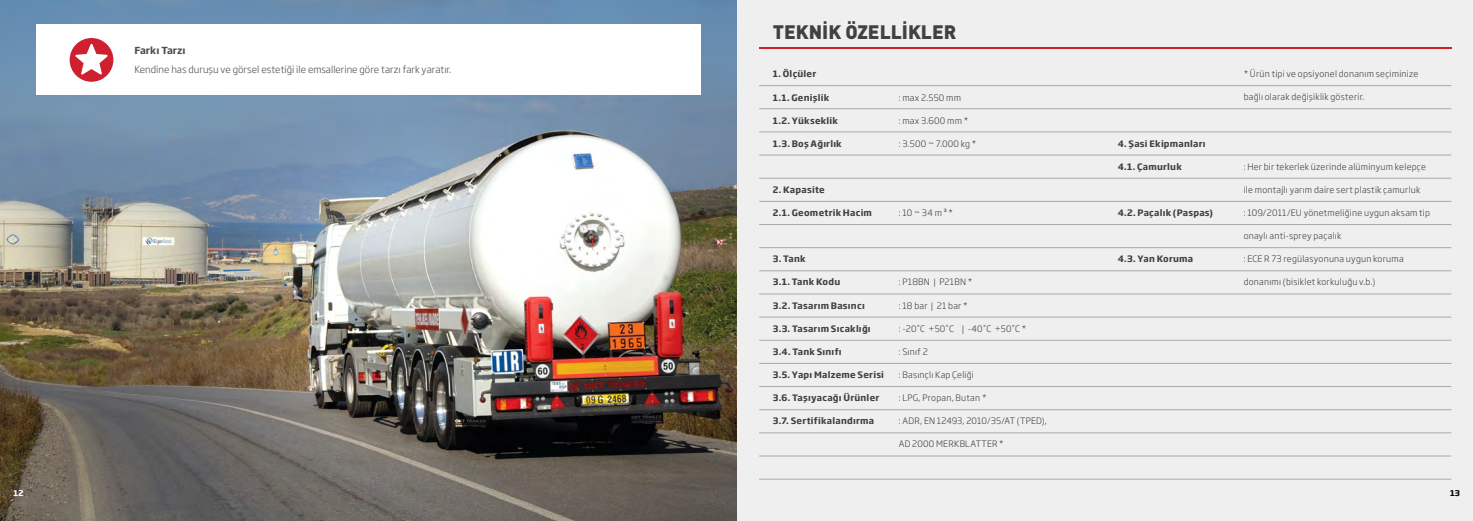
<style>
.page{position:relative;width:1473px;height:521px;background:#fff}
.page>*{position:absolute;margin:0;border:0;box-sizing:border-box;transform-origin:0 0}
.t1{font:900 19.25px "DIN Pro";color:#414042}
.t2{font:300 9.62px "Soho Gothic Pro";color:#4f4f51}
.t3{font:700 9.62px "Soho Gothic Pro";color:#4f4f51}
.t4{font:300 8.75px "Soho Gothic Pro";letter-spacing:.02em;color:#414042}
.t5{font:700 8.75px "Soho Gothic Pro";letter-spacing:.03em;color:#414042}
.t6{font:700 7.88px "Soho Gothic Pro";color:#fff}
.t7{font:700 7.88px "Soho Gothic Pro";color:#000}
.s1{font-family:"Arial";font-weight:400}
</style>
<div class="page">
<img style="left:0;top:0;width:737px;height:521px">
<div style="left:36px;top:25px;width:665px;height:70px;background:#fff"></div>
<div style="left:737px;top:0;width:736px;height:521px;background:#efeff0"></div>
<hr style="left:759px;top:85px;width:692px;height:1px;background:#a7a9ac">
<hr style="left:759px;top:108px;width:692px;height:1px;background:#a7a9ac">
<hr style="left:759px;top:132px;width:692px;height:1px;background:#a7a9ac">
<hr style="left:759px;top:155px;width:692px;height:1px;background:#a7a9ac">
<hr style="left:759px;top:178px;width:692px;height:1px;background:#a7a9ac">
<hr style="left:759px;top:201px;width:692px;height:1px;background:#a7a9ac">
<hr style="left:759px;top:224px;width:692px;height:1px;background:#a7a9ac">
<hr style="left:759px;top:247px;width:692px;height:1px;background:#a7a9ac">
<hr style="left:759px;top:270px;width:692px;height:1px;background:#a7a9ac">
<hr style="left:759px;top:294px;width:692px;height:1px;background:#a7a9ac">
<hr style="left:759px;top:317px;width:692px;height:1px;background:#a7a9ac">
<hr style="left:759px;top:340px;width:692px;height:1px;background:#a7a9ac">
<hr style="left:759px;top:363px;width:692px;height:1px;background:#a7a9ac">
<hr style="left:759px;top:386px;width:692px;height:1px;background:#a7a9ac">
<hr style="left:759px;top:409px;width:692px;height:1px;background:#a7a9ac">
<hr style="left:759px;top:432px;width:692px;height:1px;background:#a7a9ac">
<hr style="left:759px;top:455px;width:692px;height:1px;background:#a7a9ac">
<hr style="left:759px;top:479px;width:692px;height:1px;background:#a7a9ac">
<hr style="left:759px;top:48px;width:692px;height:1px;background:#d12027">
<svg style="left:70px;top:38px;width:43px;height:44px"></svg>
<p class="t3" style="left:134px;top:47px;width:53px">Farkı Tarzı</p>
<p class="t2" style="left:134px;top:65px;width:318px">Kendine has duruşu ve görsel estetiği ile emsallerine göre tarzı fark yaratır.</p>
<p class="t6" style="left:14px;top:489px;width:11px">12</p>
<h1 class="t1" style="left:773px;top:26px;width:185px">TEKNİK ÖZELLİKLER</h1>
<p class="t5" style="left:773px;top:70px;width:45px">1. Ölçüler</p>
<p class="t5" style="left:773px;top:94px;width:58px">1.1. Genişlik</p>
<p class="t4" style="left:899px;top:94px;width:64px">: max 2.550 mm</p>
<p class="t5" style="left:773px;top:117px;width:67px">1.2. Yükseklik</p>
<p class="t4" style="left:899px;top:117px;width:71px">: max 3.600 mm *</p>
<p class="t5" style="left:773px;top:140px;width:70px">1.3. Boş Ağırlık</p>
<p class="t4" style="left:899px;top:140px;width:79px">: 3.500 ~ 7.000 kg *</p>
<p class="t5" style="left:773px;top:186px;width:54px">2. Kapasite</p>
<p class="t5" style="left:773px;top:209px;width:101px">2.1. Geometrik Hacim</p>
<p class="t4" style="left:899px;top:209px;width:56px">: 10 ~ 34 m <span class="s1">³</span> *</p>
<p class="t5" style="left:773px;top:255px;width:34px">3. Tank</p>
<p class="t5" style="left:773px;top:278px;width:69px">3.1. Tank Kodu</p>
<p class="t4" style="left:899px;top:278px;width:75px">: P18BN | P21BN *</p>
<p class="t5" style="left:773px;top:301px;width:93px">3.2. Tasarım Basıncı</p>
<p class="t4" style="left:899px;top:302px;width:70px">: 18 bar | 21 bar *</p>
<p class="t5" style="left:773px;top:325px;width:99px">3.3. Tasarım Sıcaklığı</p>
<p class="t4" style="left:899px;top:325px;width:129px">: -20˚C +50˚C | -40˚C +50˚C *</p>
<p class="t5" style="left:773px;top:348px;width:70px">3.4. Tank Sınıfı</p>
<p class="t4" style="left:899px;top:348px;width:30px">: Sınıf 2</p>
<p class="t5" style="left:773px;top:371px;width:113px">3.5. Yapı Malzeme Serisi</p>
<p class="t4" style="left:899px;top:371px;width:77px">: Basınçlı Kap Çeliği</p>
<p class="t5" style="left:773px;top:394px;width:108px">3.6. Taşıyacağı Ürünler</p>
<p class="t4" style="left:899px;top:394px;width:89px">: LPG, Propan, Butan *</p>
<p class="t5" style="left:773px;top:417px;width:103px">3.7. Sertifikalandırma</p>
<p class="t4" style="left:899px;top:417px;width:149px">: ADR, EN 12493, 2010/35/AT (TPED),</p>
<p class="t4" style="left:899px;top:440px;width:106px">AD 2000 MERKBLATTER *</p>
<p class="t4" style="left:1243px;top:70px;width:176px">* Ürün tipi ve opsiyonel donanım seçiminize</p>
<p class="t4" style="left:1243px;top:94px;width:122px">bağlı olarak değişiklik gösterir.</p>
<p class="t5" style="left:1117px;top:140px;width:89px">4. Şasi Ekipmanları</p>
<p class="t5" style="left:1117px;top:163px;width:66px">4.1. Çamurluk</p>
<p class="t4" style="left:1243px;top:163px;width:184px">: Her bir tekerlek üzerinde alüminyum kelepçe</p>
<p class="t4" style="left:1243px;top:186px;width:178px">ile montajlı yarım daire sert plastik çamurluk</p>
<p class="t5" style="left:1117px;top:209px;width:97px">4.2. Paçalık (Paspas)</p>
<p class="t4" style="left:1243px;top:209px;width:188px">: 109/2011/EU yönetmeliğine uygun aksam tip</p>
<p class="t4" style="left:1243px;top:232px;width:99px">onaylı anti-sprey paçalık</p>
<p class="t5" style="left:1117px;top:255px;width:77px">4.3. Yan Koruma</p>
<p class="t4" style="left:1243px;top:255px;width:161px">: ECE R 73 regülasyonuna uygun koruma</p>
<p class="t4" style="left:1243px;top:278px;width:133px">donanımı (bisiklet korkuluğu v.b.)</p>
<p class="t7" style="left:1450px;top:490px;width:11px">13</p>
</div>
